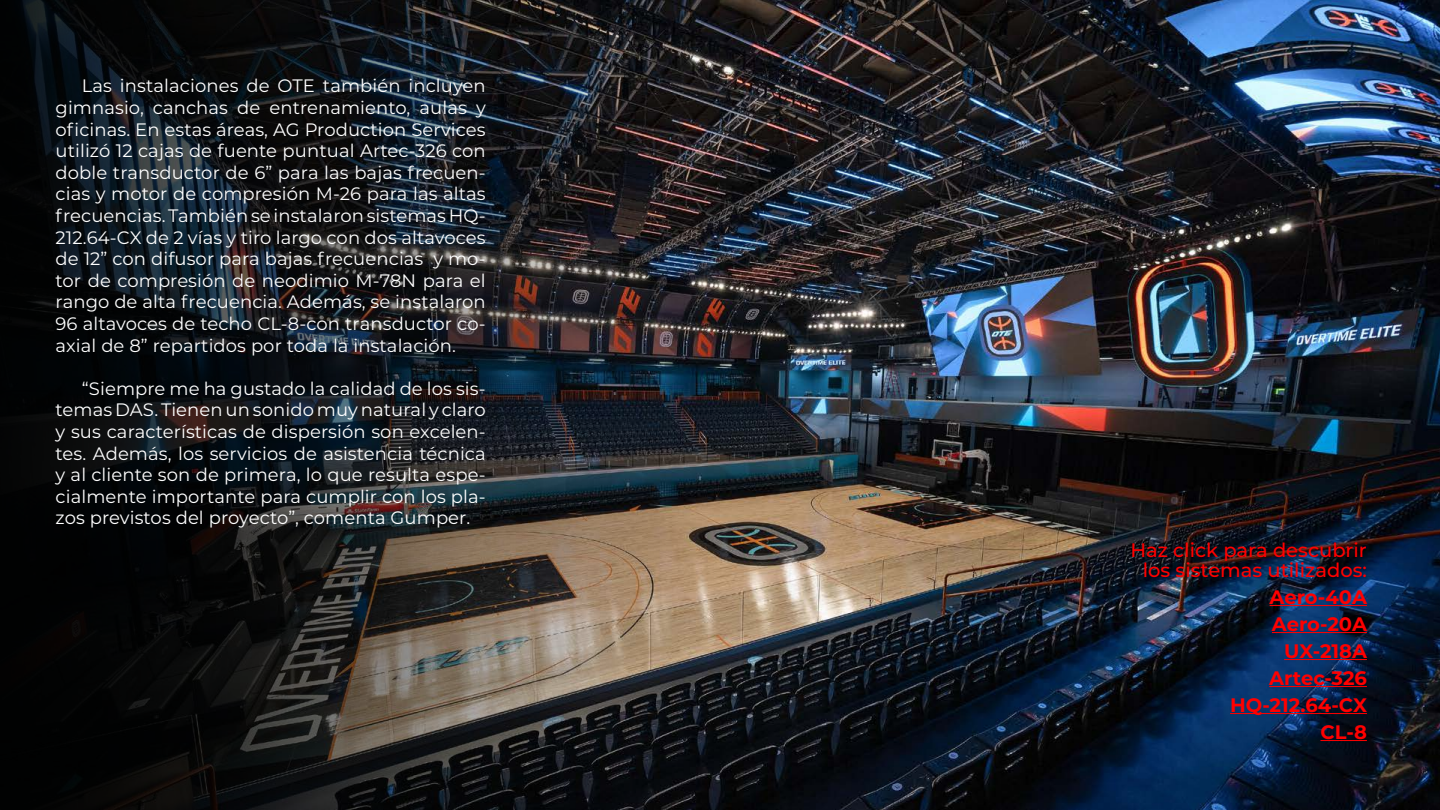
<style>
.page{position:relative;width:1440px;height:810px;background:#fff}
.page>*{position:absolute;margin:0;border:0;box-sizing:border-box;transform-origin:0 0}
.t1{font:700 19.5px/27px "Montserrat";color:#f00;text-align:right}
.t2{font:500 19.5px/19.5px "Montserrat";color:#f00;text-align:right}
.t3{font:18px/21.6px "Montserrat";letter-spacing:.005em;color:#fff;text-align:justify}
</style>
<div class="page">
<img style="left:0;top:0;width:1440px;height:810px">
<hr style="left:1270px;top:605px;width:97px;height:1px;background:#f00">
<hr style="left:1272px;top:632px;width:95px;height:1px;background:#f00">
<hr style="left:1284px;top:659px;width:83px;height:1px;background:#f00">
<hr style="left:1269px;top:686px;width:98px;height:1px;background:#f00">
<hr style="left:1230px;top:713px;width:137px;height:1px;background:#f00">
<hr style="left:1320px;top:740px;width:47px;height:1px;background:#f00">
<p class="t3" style="left:56px;top:75px;width:432px;text-indent:26px">Las instalaciones de OTE también incluyen gimnasio, canchas de entrenamiento, aulas y oficinas. En estas áreas, AG Production Services utilizó 12 cajas de fuente puntual Artec-326 con doble transductor de 6” para las bajas frecuen&shy;cias y motor de compresión M-26 para las altas frecuencias. También se instalaron sistemas HQ-212.64-CX de 2 vías y tiro largo con dos altavoces de 12” con difusor para bajas frecuencias y mo&shy;tor de compresión de neodimio M-78N para el rango de alta frecuencia. Además, se instalaron 96 altavoces de techo CL-8-con transductor co&shy;axial de 8” repartidos por toda la instalación.</p>
<p class="t3" style="left:56px;top:377px;width:432px;text-indent:26px">“Siempre me ha gustado la calidad de los sis&shy;temas DAS. Tienen un sonido muy natural y claro y sus características de dispersión son excelen&shy;tes. Además, los servicios de asistencia técnica y al cliente son de primera, lo que resulta espe&shy;cialmente importante para cumplir con los pla&shy;zos previstos del proyecto”, comenta Gumper.</p>
<p class="t2" style="left:1130px;top:540px;width:238px">Haz click para descubrir los sistemas utilizados:</p>
<p class="t1" style="left:1230px;top:582px;width:138px">Aero-40A<br>Aero-20A<br>UX-218A<br>Artec-326<br>HQ-212.64-CX<br>CL-8</p>
</div>
